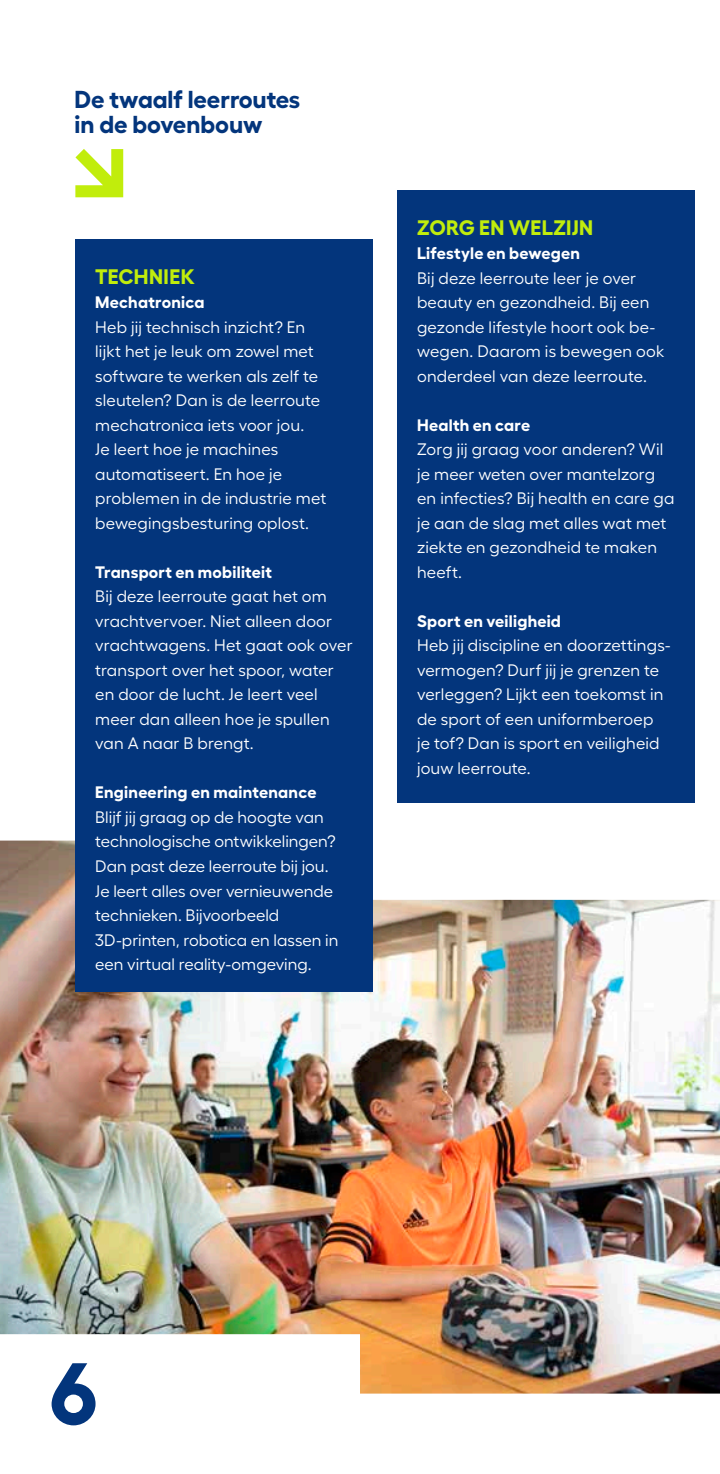
<style>
.page{position:relative;width:720px;height:1474px;background:#fff}
.page>*{position:absolute;margin:0;border:0;box-sizing:border-box;transform-origin:0 0}
.t1{font:700 87.5px "Fellix";color:#03357c}
.t2{font:700 24.5px/24.5px "Fellix";color:#03357c}
.t3{font:700 21px "Fellix";letter-spacing:.015em;color:#c1ed0c}
.t4{font:16.62px/24.5px "Fellix";letter-spacing:.01em;color:#fff}
.t5{font:700 16.62px "Fellix";letter-spacing:.015em;color:#fff}
</style>
<div class="page">
<img style="left:0;top:840px;width:719px;height:553px">
<div style="left:397px;top:191px;width:297px;height:612px;background:#03357c"></div>
<svg style="left:75px;top:149px;width:48px;height:48px"></svg>
<div style="left:75px;top:239px;width:298px;height:752px;background:#03357c"></div>
<h2 class="t2" style="left:74px;top:84px;width:227px">De twaalf leerroutes in de bovenbouw</h2>
<p class="t3" style="left:95px;top:259px;width:101px">TECHNIEK</p>
<p class="t5" style="left:95px;top:289px;width:111px">Mechatronica</p>
<p class="t4" style="left:95px;top:313px;width:232px">Heb jij technisch inzicht? En lijkt het je leuk om zowel met software te werken als zelf te sleutelen? Dan is de leerroute mechatronica iets voor jou.<br>Je leert hoe je machines automatiseert. En hoe je problemen in de industrie met bewegingsbesturing oplost.</p>
<p class="t5" style="left:95px;top:558px;width:178px">Transport en mobiliteit</p>
<p class="t4" style="left:95px;top:582px;width:259px">Bij deze leerroute gaat het om vrachtvervoer. Niet alleen door vrachtwagens. Het gaat ook over transport over het spoor, water en door de lucht. Je leert veel meer dan alleen hoe je spullen van A naar B brengt.</p>
<p class="t5" style="left:95px;top:779px;width:223px">Engineering en maintenance</p>
<p class="t4" style="left:95px;top:803px;width:245px">Blijf jij graag op de hoogte van technologische ontwikkelingen?<br>Dan past deze leerroute bij jou.<br>Je leert alles over vernieuwende technieken. Bijvoorbeeld<br>3D-printen, robotica en lassen in een virtual reality-omgeving.</p>
<p class="t3" style="left:417px;top:210px;width:177px">ZORG EN WELZIJN</p>
<p class="t5" style="left:417px;top:240px;width:164px">Lifestyle en bewegen</p>
<p class="t4" style="left:417px;top:264px;width:249px">Bij deze leerroute leer je over beauty en gezondheid. Bij een gezonde lifestyle hoort ook be&shy;wegen. Daarom is bewegen ook onderdeel van deze leerroute.</p>
<p class="t5" style="left:417px;top:411px;width:115px">Health en care</p>
<p class="t4" style="left:417px;top:435px;width:259px">Zorg jij graag voor anderen? Wil je meer weten over mantelzorg en infecties? Bij health en care ga je aan de slag met alles wat met ziekte en gezondheid te maken heeft.</p>
<p class="t5" style="left:417px;top:607px;width:145px">Sport en veiligheid</p>
<p class="t4" style="left:417px;top:631px;width:254px">Heb jij discipline en doorzettings&shy;vermogen? Durf jij je grenzen te verleggen? Lijkt een toekomst in de sport of een uniformberoep je tof? Dan is sport en veiligheid jouw leerroute.</p>
<h1 class="t1" style="left:50px;top:1323px;width:49px">6</h1>
</div>
